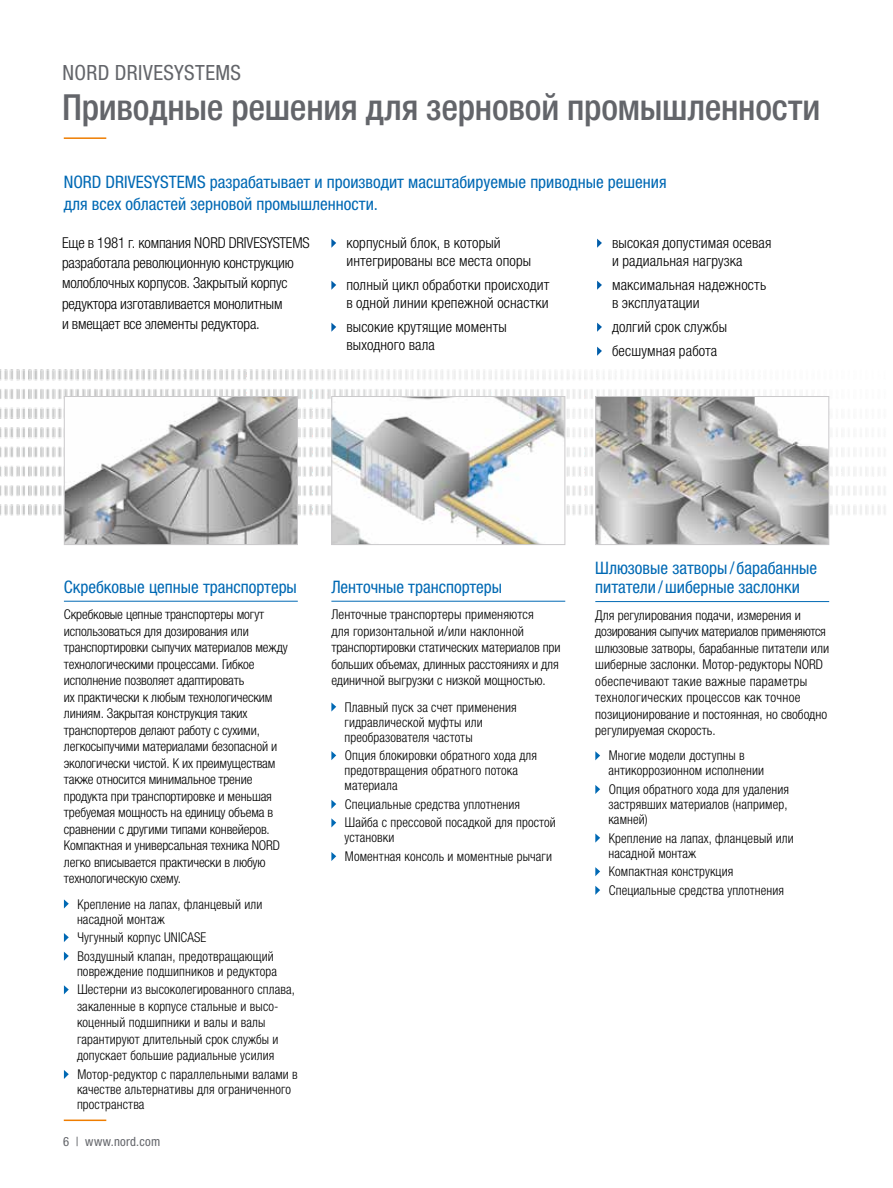
<style>
.page{position:relative;width:893px;height:1188px;background:#fff}
.page>*{position:absolute;margin:0;border:0;box-sizing:border-box;transform-origin:0 0}
.t1{font:500 condensed 36px "Helvetica Neue LTW1 G";letter-spacing:-.005em;color:#63656a}
.t2{font:condensed 21px "Helvetica Neue LTW1 G";letter-spacing:.02em;color:#63656a}
.t3{font:condensed 17.25px/22.5px "Helvetica Neue LTW1 G";color:#0069b4}
.t4{font:300 condensed 15px/18px "Helvetica Neue LTW1 G";letter-spacing:.01em;color:#000}
.t5{font:300 condensed 15px/20.2px "Helvetica Neue LTW1 G";letter-spacing:-.01em;color:#000}
.t6{font:300 condensed 13.5px/16.5px "Helvetica Neue LTW1 G";color:#000}
.t7{font:condensed 12.75px "Helvetica Neue LTW1 G";letter-spacing:.02em;color:#63656a}
</style>
<div class="page">
<hr style="left:64px;top:1120px;width:42px;height:1px;background:#ef7d00">
<hr style="left:64px;top:137px;width:42px;height:2px;background:#ef7d00">
<img style="left:0;top:369px;width:886px;height:149px">
<img style="left:66px;top:398px;width:230px;height:145px">
<div style="left:64px;top:396px;width:234px;height:149px;border:1px solid #cac9cb"></div>
<hr style="left:64px;top:601px;width:234px;height:1px;background:#0069b4">
<svg style="left:64px;top:899px;width:5px;height:10px"></svg>
<svg style="left:64px;top:933px;width:5px;height:9px"></svg>
<svg style="left:64px;top:952px;width:5px;height:9px"></svg>
<svg style="left:64px;top:985px;width:5px;height:9px"></svg>
<svg style="left:64px;top:1070px;width:5px;height:9px"></svg>
<hr style="left:595px;top:601px;width:234px;height:1px;background:#0069b4">
<svg style="left:595px;top:751px;width:5px;height:9px"></svg>
<svg style="left:595px;top:785px;width:5px;height:9px"></svg>
<svg style="left:595px;top:834px;width:5px;height:9px"></svg>
<svg style="left:595px;top:867px;width:5px;height:9px"></svg>
<svg style="left:595px;top:886px;width:5px;height:9px"></svg>
<hr style="left:331px;top:601px;width:234px;height:1px;background:#0069b4">
<svg style="left:331px;top:702px;width:5px;height:10px"></svg>
<svg style="left:331px;top:751px;width:5px;height:9px"></svg>
<svg style="left:331px;top:800px;width:5px;height:9px"></svg>
<svg style="left:331px;top:818px;width:5px;height:9px"></svg>
<svg style="left:331px;top:852px;width:5px;height:9px"></svg>
<img style="left:333px;top:398px;width:230px;height:145px">
<div style="left:331px;top:396px;width:234px;height:149px;border:1px solid #cac9cb"></div>
<img style="left:597px;top:398px;width:230px;height:145px">
<div style="left:595px;top:396px;width:234px;height:149px;border:1px solid #cac9cb"></div>
<svg style="left:331px;top:239px;width:5px;height:9px"></svg>
<svg style="left:331px;top:281px;width:5px;height:9px"></svg>
<svg style="left:331px;top:323px;width:5px;height:9px"></svg>
<svg style="left:597px;top:239px;width:5px;height:9px"></svg>
<svg style="left:597px;top:281px;width:5px;height:9px"></svg>
<svg style="left:597px;top:323px;width:5px;height:9px"></svg>
<svg style="left:597px;top:347px;width:5px;height:9px"></svg>
<h2 class="t2" style="left:63px;top:60px;width:180px">NORD DRIVESYSTEMS</h2>
<h1 class="t1" style="left:62px;top:86px;width:760px">Приводные решения для зерновой промышленности</h1>
<p class="t3" style="left:64px;top:170px;width:604px">NORD DRIVESYSTEMS разрабатывает и производит масштабируемые приводные решения для всех областей зерновой промышленности.</p>
<p class="t5" style="left:62px;top:232px;width:249px">Еще в 1981 г. компания NORD DRIVESYSTEMS разработала революционную конструкцию молоблочных корпусов. Закрытый корпус редуктора изготавливается монолитным<br>и вмещает все элементы редуктора.</p>
<p class="t4" style="left:346px;top:234px;width:186px">корпусный блок, в который интегрированы все места опоры</p>
<p class="t4" style="left:346px;top:276px;width:205px">полный цикл обработки происходит в одной линии крепежной оснастки</p>
<p class="t4" style="left:346px;top:318px;width:162px">высокие крутящие моменты выходного вала</p>
<p class="t4" style="left:612px;top:234px;width:161px">высокая допустимая осевая и радиальная нагрузка</p>
<p class="t4" style="left:612px;top:276px;width:156px">максимальная надежность в эксплуатации</p>
<p class="t4" style="left:612px;top:315px;width:116px;line-height:24px">долгий срок службы бесшумная работа</p>
<p class="t3" style="left:64px;top:575px;width:234px">Скребковые цепные транспортеры</p>
<p class="t6" style="left:64px;top:606px;width:225px">Скребковые цепные транспортеры могут использоваться для дозирования или транспортировки сыпучих материалов между технологическими процессами. Гибкое исполнение позволяет адаптировать<br>их практически к любым технологическим линиям. Закрытая конструкция таких транспортеров делают работу с сухими, легкосыпучими материалами безопасной и экологически чистой. К их преимуществам также относится минимальное трение продукта при транспортировке и меньшая требуемая мощность на единицу объема в сравнении с другими типами конвейеров.<br>Компактная и универсальная техника NORD легко вписывается практически в любую технологическую схему.</p>
<p class="t6" style="left:77px;top:896px;width:187px;line-height:15px">Крепление на лапах, фланцевый или насадной монтаж</p>
<p class="t6" style="left:77px;top:928px;width:198px;line-height:18.6px">Чугунный корпус UNICASE<br>Воздушный клапан, предотвращающий</p>
<p class="t6" style="left:77px;top:962px;width:219px;line-height:18.6px">повреждение подшипников и редуктора<br>Шестерни из высоколегированного сплава,</p>
<p class="t6" style="left:77px;top:998px;width:203px">закаленные в корпусе стальные и высо&shy;коценный подшипники и валы и валы гарантируют длительный срок службы и допускает большие радиальные усилия</p>
<p class="t6" style="left:77px;top:1067px;width:222px;line-height:15px">Мотор-редуктор с параллельными валами в качестве альтернативы для ограниченного пространства</p>
<p class="t7" style="left:63px;top:1134px;width:98px">6 | www.nord.com</p>
<p class="t3" style="left:331px;top:575px;width:172px">Ленточные транспортеры</p>
<p class="t6" style="left:331px;top:606px;width:231px">Ленточные транспортеры применяются<br>для горизонтальной и/или наклонной транспортировки статических материалов при больших объемах, длинных расстояниях и для единичной выгрузки с низкой мощностью.</p>
<p class="t6" style="left:344px;top:699px;width:174px;line-height:15px">Плавный пуск за счет применения гидравлической муфты или преобразователя частоты</p>
<p class="t6" style="left:344px;top:748px;width:194px;line-height:15px">Опция блокировки обратного хода для предотвращения обратного потока материала</p>
<p class="t6" style="left:345px;top:795px;width:212px;line-height:18.6px">Специальные средства уплотнения<br>Шайба с прессовой посадкой для простой</p>
<p class="t6" style="left:344px;top:829px;width:209px;line-height:18.6px">установки<br>Моментная консоль и моментные рычаги</p>
<p class="t3" style="left:595px;top:558px;width:223px;line-height:19.5px">Шлюзовые затворы/ барабанные питатели /шиберные заслонки</p>
<p class="t6" style="left:595px;top:607px;width:235px">Для регулирования подачи, измерения и дозирования сыпучих материалов применяются шлюзовые затворы, барабанные питатели или шиберные заслонки. Мотор-редукторы NORD обеспечивают такие важные параметры технологических процессов как точное позиционирование и постоянная, но свободно регулируемая скорость.</p>
<p class="t6" style="left:608px;top:748px;width:157px;line-height:15px">Многие модели доступны в антикоррозионном исполнении</p>
<p class="t6" style="left:608px;top:782px;width:182px;line-height:15px;text-align:justify">Опция обратного хода для удаления застрявших материалов (например, камней)</p>
<p class="t6" style="left:608px;top:830px;width:187px;line-height:15px">Крепление на лапах, фланцевый или насадной монтаж</p>
<p class="t6" style="left:609px;top:862px;width:177px;line-height:18.6px">Компактная конструкция<br>Специальные средства уплотнения</p>
</div>
